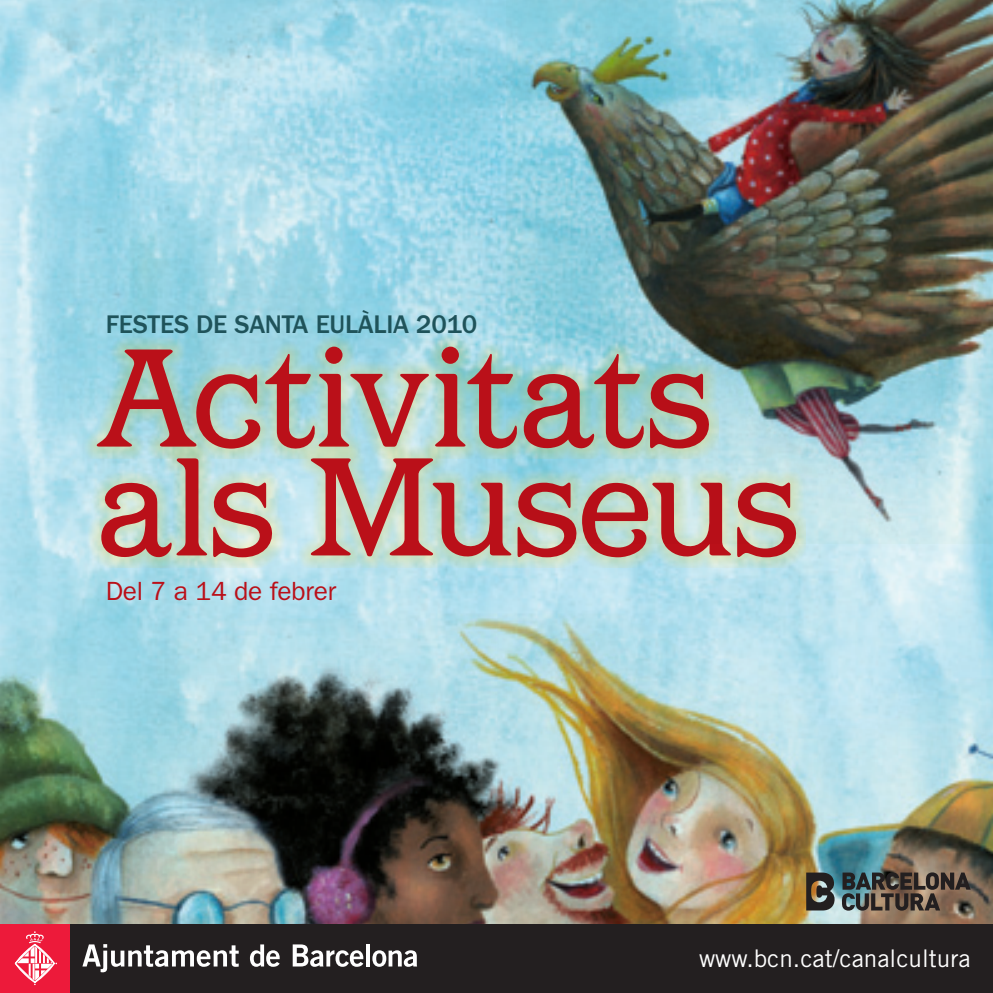
<style>
.page{position:relative;width:993px;height:993px;background:#fff}
.page>*{position:absolute;margin:0;border:0;box-sizing:border-box;transform-origin:0 0}
.t1{font:125.5px/108.8px "Barcelona";letter-spacing:-.02em;color:#ba1019}
.t2{font:500 26.25px "ITC Franklin Gothic Std";letter-spacing:-.01em;color:#1f535a}
.t3{font:26.25px "ITC Franklin Gothic Std";letter-spacing:-.01em;color:#ba1019}
.t4{font:24.25px "Trade Gothic";color:#fff}
</style>
<div class="page">
<img style="left:0;top:1px;width:506px;height:413px">
<img style="left:0;top:414px;width:992px;height:509px">
<svg style="left:806px;top:872px;width:28px;height:38px"></svg>
<svg style="left:841px;top:872px;width:129px;height:38px;background:#58524a"></svg>
<div style="left:0;top:923px;width:992px;height:69px;background:#231f20"></div>
<div style="left:0;top:923px;width:70px;height:69px;background:#ed1a3a"></div>
<svg style="left:15px;top:931px;width:42px;height:53px"></svg>
<svg style="left:82px;top:944px;width:157px;height:27px"></svg>
<svg style="left:250px;top:944px;width:29px;height:22px"></svg>
<svg style="left:292px;top:944px;width:71px;height:22px"></svg>
<hr style="left:366px;top:944px;width:4px;height:22px;background:#fff">
<svg style="left:372px;top:950px;width:45px;height:16px"></svg>
<div style="left:79px;top:329px;width:639px;height:130px;background:#fed006;opacity:.35"></div>
<div style="left:83px;top:440px;width:722px;height:128px;background:#fed006;opacity:.35"></div>
<img style="left:506px;top:0;width:486px;height:543px">
<p class="t2" style="left:106px;top:309px;width:373px">FESTES DE SANTA EULÀLIA 2010</p>
<h1 class="t1" style="left:94px;top:348px;width:707px">Activitats als Museus</h1>
<p class="t3" style="left:106px;top:576px;width:232px">Del 7 a 14 de febrer</p>
<p class="t4" style="left:698px;top:943px;width:273px">www.bcn.cat/canalcultura</p>
</div>
